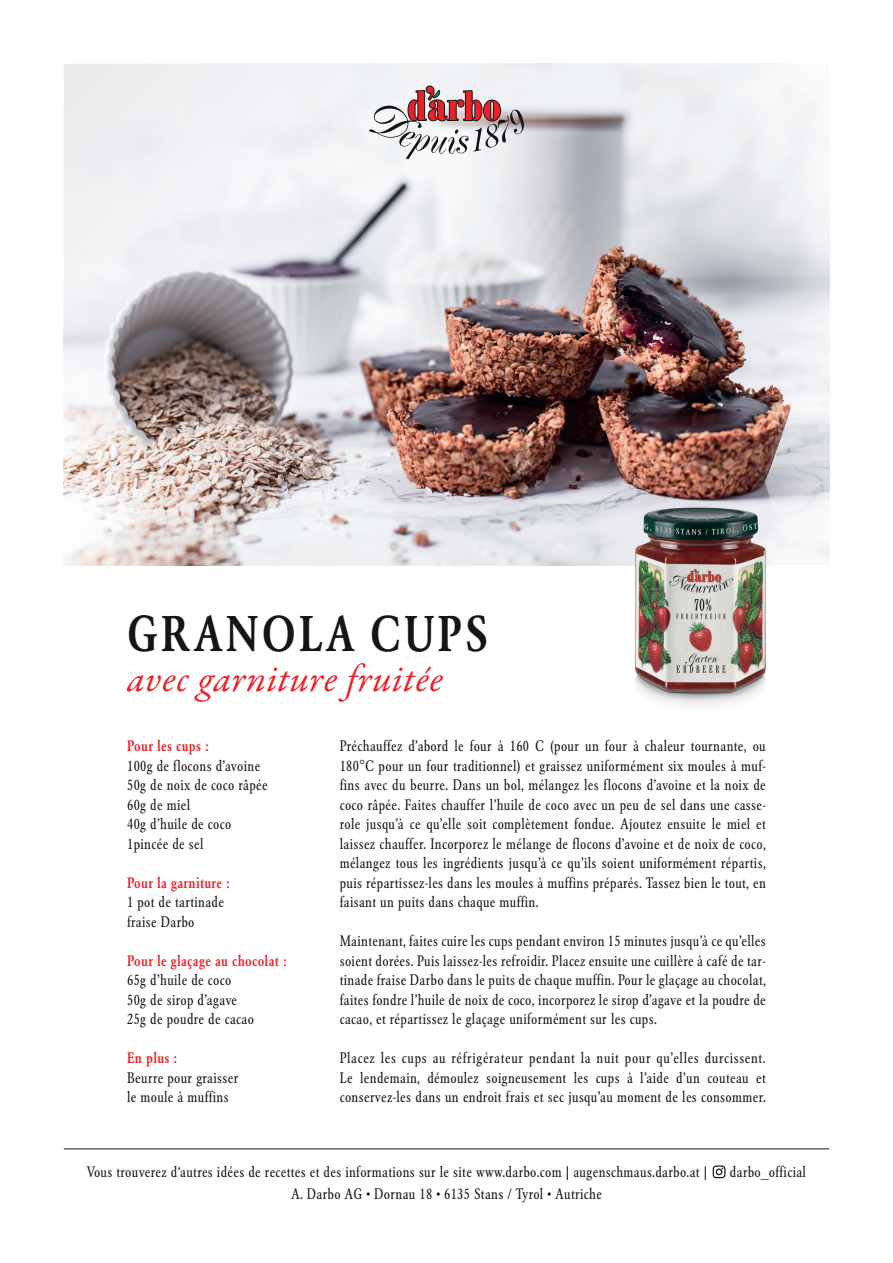
<style>
.page{position:relative;width:893px;height:1263px;background:#fff}
.page>*{position:absolute;margin:0;border:0;box-sizing:border-box;transform-origin:0 0}
.t1{font:500 condensed 49.5px "Garamond BE";letter-spacing:.06em;color:#121617}
.t2{font:italic 39px "Garamond Premr Pro";letter-spacing:.015em;color:#ee2027}
.t3{font:condensed 15px/19.5px "Garamond BE";letter-spacing:.02em;color:#121617}
.t4{font:500 condensed 15px "Garamond BE";letter-spacing:.02em;color:#ee2027}
</style>
<div class="page">
<img style="left:64px;top:64px;width:765px;height:501px">
<img style="left:600px;top:459px;width:201px;height:246px">
<svg style="left:713px;top:1165px;width:12px;height:13px"></svg>
<hr style="left:64px;top:1148px;width:765px;height:1px;background:#121617">
<svg style="left:64px;top:64px;width:333px;height:328px;fill:#edeef2"></svg>
<svg style="left:369px;top:86px;width:155px;height:73px"></svg>
<h1 class="t1" style="left:127px;top:605px;width:363px">GRANOLA CUPS</h1>
<h2 class="t2" style="left:127px;top:654px;width:317px">avec garniture fruitée</h2>
<p class="t4" style="left:127px;top:737px;width:83px">Pour les cups :</p>
<p class="t3" style="left:127px;top:756px;width:142px">100g de flocons d’avoine<br>50g de noix de coco râpée<br>60g de miel<br>40g d’huile de coco<br>1pincée de sel</p>
<p class="t4" style="left:127px;top:874px;width:104px">Pour la garniture :</p>
<p class="t3" style="left:127px;top:893px;width:98px">1 pot de tartinade fraise Darbo</p>
<p class="t4" style="left:127px;top:952px;width:161px">Pour le glaçage au chocolat :</p>
<p class="t3" style="left:127px;top:971px;width:128px">65g d’huile de coco<br>50g de sirop d’agave<br>25g de poudre de cacao</p>
<p class="t4" style="left:127px;top:1049px;width:51px">En plus :</p>
<p class="t3" style="left:127px;top:1068px;width:113px">Beurre pour graisser le moule à muffins</p>
<p class="t3" style="left:340px;top:737px;width:428px;text-align:justify">Préchauffez d’abord le four à 160 C (pour un four à chaleur tournante, ou 180°C pour un four traditionnel) et graissez uniformément six moules à muf&shy;fins avec du beurre. Dans un bol, mélangez les flocons d’avoine et la noix de coco râpée. Faites chauffer l’huile de coco avec un peu de sel dans une casse&shy;role jusqu’à ce qu’elle soit complètement fondue. Ajoutez ensuite le miel et laissez chauffer. Incorporez le mélange de flocons d’avoine et de noix de coco, mélangez tous les ingrédients jusqu’à ce qu’ils soient uniformément répartis, puis répartissez-les dans les moules à muffins préparés. Tassez bien le tout, en faisant un puits dans chaque muffin.</p>
<p class="t3" style="left:340px;top:932px;width:428px;text-align:justify">Maintenant, faites cuire les cups pendant environ 15 minutes jusqu’à ce qu’elles soient dorées. Puis laissez-les refroidir. Placez ensuite une cuillère à café de tar&shy;tinade fraise Darbo dans le puits de chaque muffin. Pour le glaçage au chocolat, faites fondre l’huile de noix de coco, incorporez le sirop d’agave et la poudre de cacao, et répartissez le glaçage uniformément sur les cups.</p>
<p class="t3" style="left:340px;top:1049px;width:428px;text-align:justify">Placez les cups au réfrigérateur pendant la nuit pour qu’elles durcissent.<br>Le lendemain, démoulez soigneusement les cups à l’aide d’un couteau et conservez-les dans un endroit frais et sec jusqu’au moment de les consommer.</p>
<p class="t3" style="left:87px;top:1162px;width:622px">Vous trouverez d‘autres idées de recettes et des informations sur le site www.darbo.com | augenschmaus.darbo.at |</p>
<p class="t3" style="left:730px;top:1162px;width:78px">darbo_official</p>
<p class="t3" style="left:291px;top:1185px;width:312px">A. Darbo AG • Dornau 18 • 6135 Stans / Tyrol • Autriche</p>
</div>
